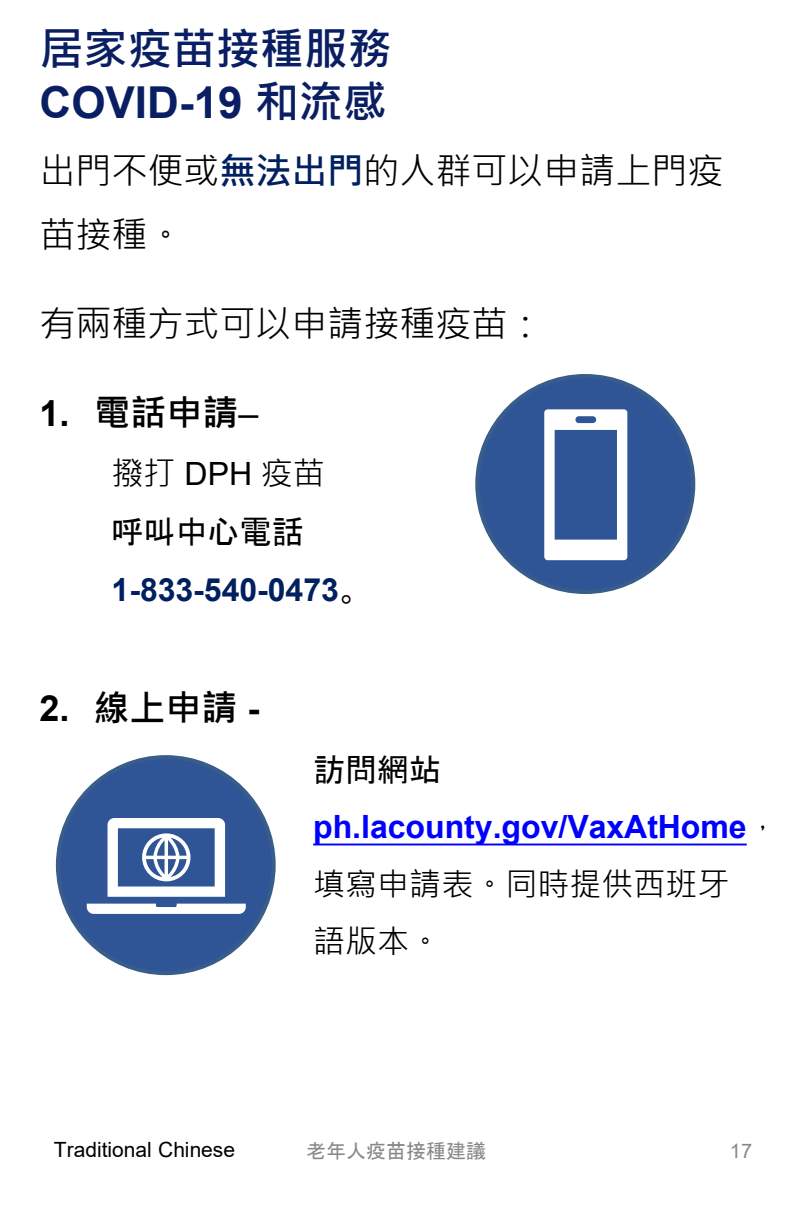
<style>
.page{position:relative;width:792px;height:1224px;background:#fff}
.page>*{position:absolute;margin:0;border:0;box-sizing:border-box;transform-origin:0 0}
.t1{font:700 44px/52.8px "Microsoft Jheng Hei";color:#0a1f63}
.t2{font:36px/64.8px "Microsoft Jheng Hei";color:#000}
.t3{font:700 36px "Microsoft Jheng Hei";color:#000}
.t4{font:700 32px/57.6px "Arial";color:#00f}
.t5{font:700 32px "Arial";color:#002060}
.t6{font:32px "MS Gothic";color:#000}
.t7{font:32px "Microsoft Jheng Hei";color:#000}
.t8{font:21px "Arial";color:#000}
.t9{font:20px "MS Gothic";color:#898989}
.t10{font:20px "Arial";color:#898989}
.s1{font-family:"Arial"}
.s2{font-weight:700;color:#002060}
.s3{font-family:"Arial";font-weight:400}
.s4{font-family:"MS Gothic";font-weight:400;color:#000}
.s5{font-family:"Microsoft Jheng Hei";font-weight:400;color:#000}
</style>
<div class="page">
<svg style="left:313px;top:844px;width:434px;height:1px"></svg>
<div style="left:477px;top:376px;width:216px;height:216px;background:#2f5597;border-radius:50%"></div>
<svg style="left:544px;top:409px;width:83px;height:151px"></svg>
<div style="left:58px;top:757px;width:216px;height:216px;background:#2f5597;border-radius:50%"></div>
<svg style="left:87px;top:904px;width:159px;height:10px;background:#f2f4f8"></svg>
<svg style="left:108px;top:818px;width:117px;height:79px"></svg>
<h2 class="t1" style="left:40px;top:22px;width:354px">居家疫苗接種服務<br><span class="s1">COVID-19</span> 和流感</h2>
<p class="t2" style="left:40px;top:138px;width:685px">出門不便或<span class="s2">無法出門</span>的人群可以申請上門疫苗接種。</p>
<p class="t2" style="left:40px;top:292px;width:505px">有兩種方式可以申請接種疫苗：</p>
<p class="t3" style="left:40px;top:390px;width:220px"><span class="s1">1.</span> 電話申請<span class="s3">–</span></p>
<p class="t7" style="left:112px;top:454px;width:215px">撥打 <span class="s1">DPH</span> 疫苗</p>
<p class="t6" style="left:112px;top:515px;width:194px">呼叫中心電話</p>
<p class="t5" style="left:112px;top:567px;width:261px">1-833-540-0473<span class="s4">。</span></p>
<p class="t3" style="left:40px;top:685px;width:221px"><span class="s1">2.</span> 線上申請 <span class="s1">-</span></p>
<p class="t6" style="left:313px;top:753px;width:130px">訪問網站</p>
<p class="t4" style="left:313px;top:798px;width:467px">ph.lacounty.gov/VaxAtHome<span class="s5">，填寫申請表。同時提供西班牙<br>語版本。</span></p>
<p class="t8" style="left:54px;top:1136px;width:183px">Traditional Chinese</p>
<p class="t9" style="left:306px;top:1141px;width:182px">老年人疫苗接種建議</p>
<p class="t10" style="left:730px;top:1137px;width:24px">17</p>
</div>
